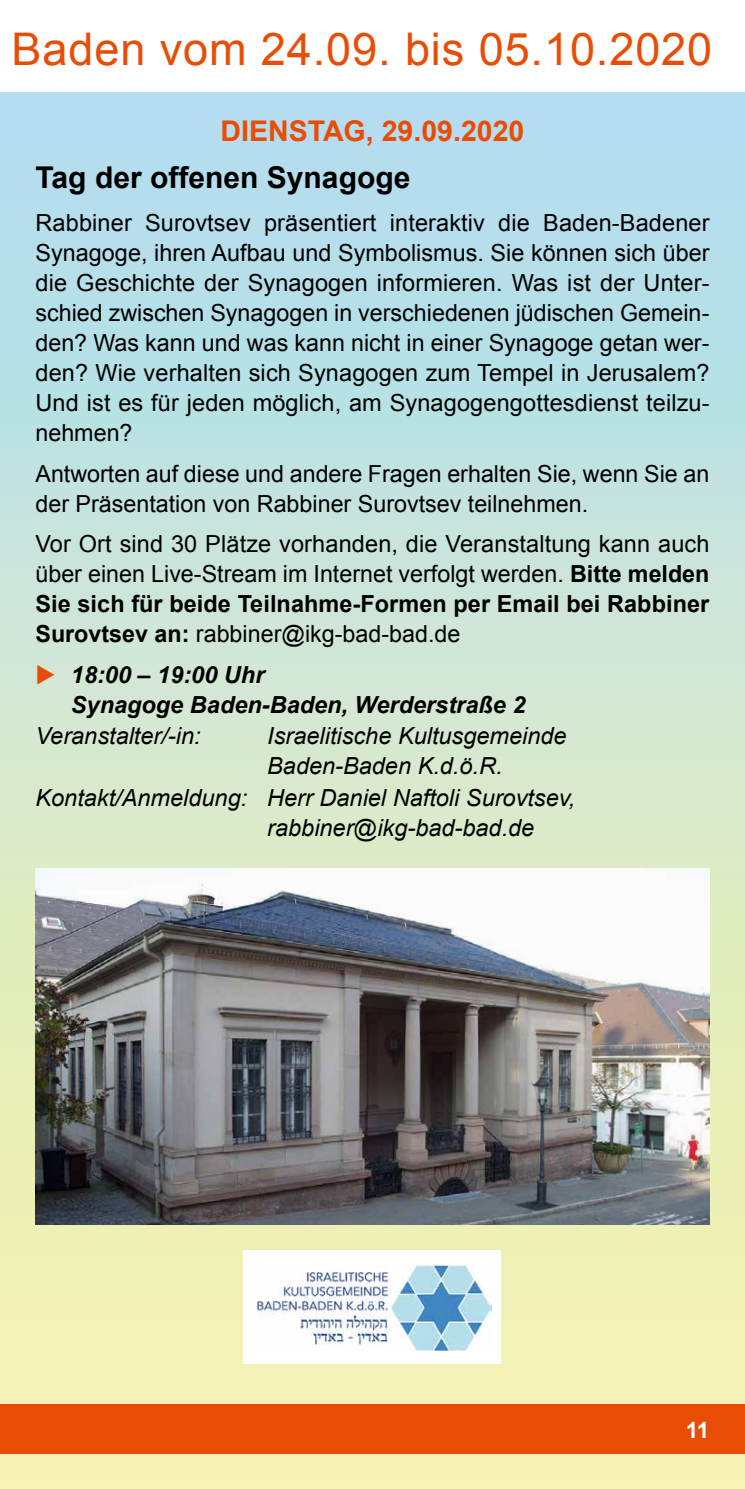
<style>
.page{position:relative;width:745px;height:1489px;background:#fff}
.page>*{position:absolute;margin:0;border:0;box-sizing:border-box;transform-origin:0 0}
.t1{font:45px "Arial";letter-spacing:.02em;color:#e94c05}
.t2{font:700 30px "Arial";color:#000}
.t3{font:700 28.5px "Arial";color:#e94c05}
.t4{font:23.5px/30px "Arial";color:#000;text-align:justify}
.t5{font:italic 23.5px "Arial";color:#000}
.t6{font:italic 700 23.5px/30px "Arial";color:#000}
.t7{font:700 22.5px "Arial";color:#fff}
.s1{font-weight:700}
.s2{color:#e94c05}
</style>
<div class="page">
<div style="left:0;top:92px;width:744px;height:1396px;background:linear-gradient(to bottom,#afdcf3,#fcf5a8)"></div>
<div style="left:0;top:1403px;width:744px;height:50px;background:#e94c05"></div>
<div style="left:243px;top:1250px;width:258px;height:113px;background:#fff"></div>
<img style="left:35px;top:868px;width:674px;height:356px">
<img style="left:258px;top:1265px;width:233px;height:85px">
<h1 class="t1" style="left:12px;top:19px;width:701px">Baden vom 24.09. bis 05.10.2020</h1>
<h2 class="t3" style="left:220px;top:112px;width:305px">DIENSTAG, 29.09.2020</h2>
<h3 class="t2" style="left:35px;top:158px;width:376px">Tag der offenen Synagoge</h3>
<p class="t4" style="left:35px;top:208px;width:675px">Rabbiner Surovtsev präsentiert interaktiv die Baden-Badener Synagoge, ihren Aufbau und Symbolismus. Sie können sich über die Geschichte der Synagogen informieren. Was ist der Unter&shy;schied zwischen Synagogen in verschiedenen jüdischen Gemein&shy;den? Was kann und was kann nicht in einer Synagoge getan wer&shy;den? Wie verhalten sich Synagogen zum Tempel in Jerusalem?<br>Und ist es für jeden möglich, am Synagogengottesdienst teilzu&shy;nehmen?</p>
<p class="t4" style="left:35px;top:459px;width:675px">Antworten auf diese und andere Fragen erhalten Sie, wenn Sie an der Präsentation von Rabbiner Surovtsev teilnehmen.</p>
<p class="t4" style="left:35px;top:529px;width:675px">Vor Ort sind 30 Plätze vorhanden, die Veranstaltung kann auch über einen Live-Stream im Internet verfolgt werden. <span class="s1">Bitte melden Sie sich für beide Teilnahme-Formen per Email bei Rabbiner Surovtsev an:</span> rabbiner@ikg-bad-bad.de</p>
<p class="t6" style="left:71px;top:660px;width:456px;text-indent:-35px"><span class="s2">◆</span> 18:00 – 19:00 Uhr<br>Synagoge Baden-Baden, Werderstraße 2</p>
<p class="t5" style="left:35px;top:721px;width:166px">Veranstalter/-in:</p>
<p class="t5" style="left:267px;top:721px;width:301px">Israelitische Kultusgemeinde</p>
<p class="t5" style="left:267px;top:751px;width:237px">Baden-Baden K.d.ö.R.</p>
<p class="t5" style="left:35px;top:782px;width:541px">Kontakt/Anmeldung: Herr Daniel Naftoli Surovtsev,</p>
<p class="t5" style="left:267px;top:812px;width:268px">rabbiner@ikg-bad-bad.de</p>
<p class="t7" style="left:685px;top:1415px;width:25px">11</p>
</div>
